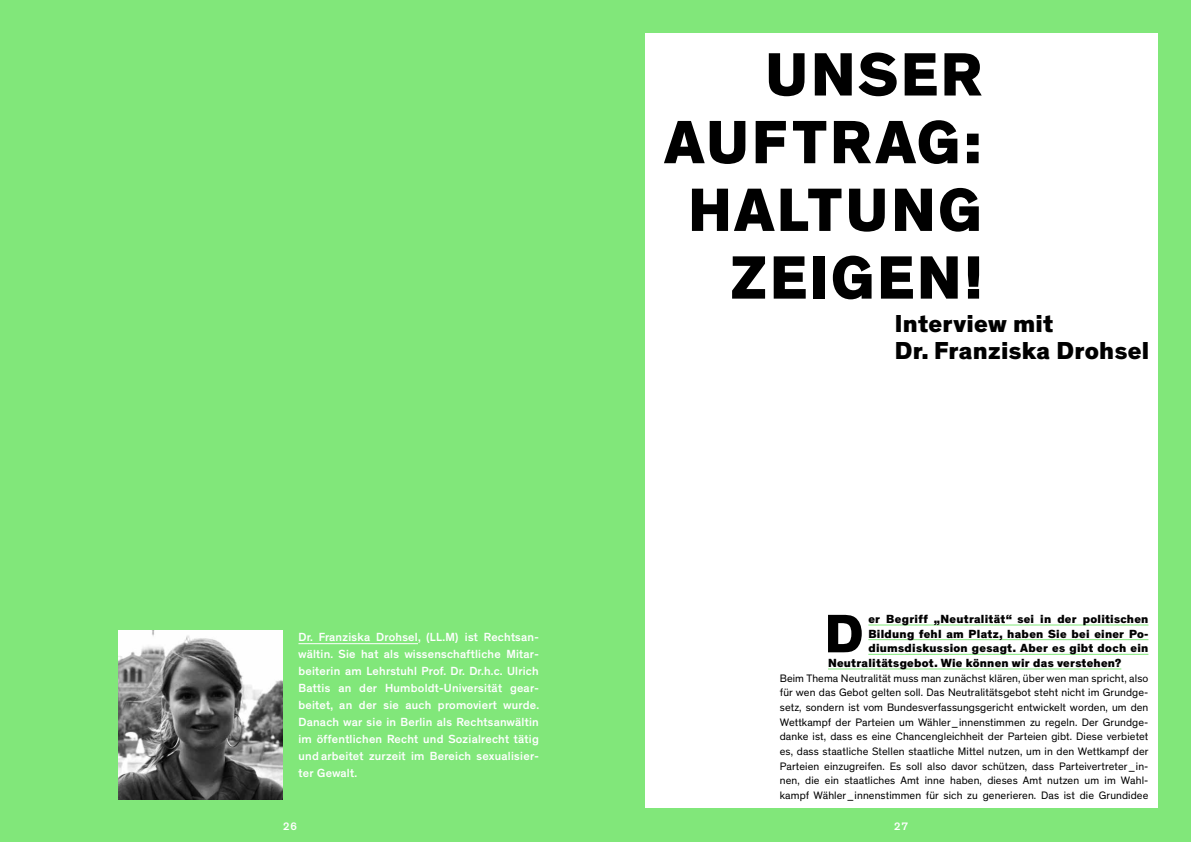
<style>
.page{position:relative;width:1191px;height:842px;background:#81e77a}
.page>*{position:absolute;margin:0;border:0;box-sizing:border-box;transform-origin:0 0}
.t1{font:800 62.2px/67.7px "Theinhardt";letter-spacing:.04em;color:#000;text-align:right}
.t2{font:800 55.1px "Theinhardt";color:#000}
.t3{font:800 25px/27px "Theinhardt";letter-spacing:.01em;color:#000}
.t4{font:500 12px/17px "Theinhardt";letter-spacing:.02em;color:#fff;text-align:justify}
.t5{font:800 12px "Theinhardt";letter-spacing:.02em;color:#000}
.t6{font:11px/14.7px "Theinhardt";letter-spacing:.01em;color:#000;text-align:justify}
.t7{font:500 11px "Theinhardt";color:#fff}
</style>
<div class="page">
<div style="left:644px;top:34px;width:513px;height:774px;background:#fff"></div>
<hr style="left:868px;top:624px;width:280px;height:1px;background:#81e77a">
<hr style="left:868px;top:639px;width:280px;height:1px;background:#81e77a">
<hr style="left:868px;top:654px;width:280px;height:1px;background:#81e77a">
<hr style="left:828px;top:668px;width:293px;height:1px;background:#81e77a">
<hr style="left:298px;top:643px;width:120px;height:1px;background:#fff">
<img style="left:118px;top:631px;width:165px;height:168px">
<p class="t4" style="left:298px;top:628px;width:242px">Dr. Franziska Drohsel, (LL.M) ist Rechtsan&shy;wältin. Sie hat als wissenschaftliche Mitar&shy;beiterin am Lehrstuhl Prof. Dr. Dr.h.c. Ulrich Battis an der Humboldt-Universität gear&shy;beitet, an der sie auch promoviert wurde.<br>Danach war sie in Berlin als Rechtsanwältin im öffentlichen Recht und Sozialrecht tätig und arbeitet zurzeit im Bereich sexualisier&shy;ter Gewalt.</p>
<h1 class="t1" style="left:664px;top:43px;width:320px">UNSER<br>AUFTRAG:<br>HALTUNG<br>ZEIGEN!</h1>
<h3 class="t3" style="left:894px;top:311px;width:256px">Interview mit<br>Dr. Franziska Drohsel</h3>
<h2 class="t2" style="left:824px;top:599px;width:41px">D</h2>
<p class="t5" style="left:868px;top:611px;width:281px">er Begriff „Neutralität“ sei in der politischen</p>
<p class="t5" style="left:868px;top:626px;width:281px">Bildung fehl am Platz, haben Sie bei einer Po-</p>
<p class="t5" style="left:868px;top:641px;width:281px">diumsdiskussion gesagt. Aber es gibt doch ein</p>
<p class="t5" style="left:828px;top:655px;width:295px">Neutralitätsgebot. Wie können wir das verstehen?</p>
<p class="t6" style="left:780px;top:671px;width:370px">Beim Thema Neutralität muss man zunächst klären, über wen man spricht, also für wen das Gebot gelten soll. Das Neutralitätsgebot steht nicht im Grundge&shy;setz, sondern ist vom Bundesverfassungsgericht entwickelt worden, um den Wettkampf der Parteien um Wähler_innenstimmen zu regeln. Der Grundge&shy;danke ist, dass es eine Chancengleichheit der Parteien gibt. Diese verbietet es, dass staatliche Stellen staatliche Mittel nutzen, um in den Wettkampf der Parteien einzugreifen. Es soll also davor schützen, dass Parteivertreter_in&shy;nen, die ein staatliches Amt inne haben, dieses Amt nutzen um im Wahl&shy;kampf Wähler_innenstimmen für sich zu generieren. Das ist die Grundidee</p>
<p class="t7" style="left:283px;top:819px;width:15px">26</p>
<p class="t7" style="left:894px;top:819px;width:15px">27</p>
</div>
